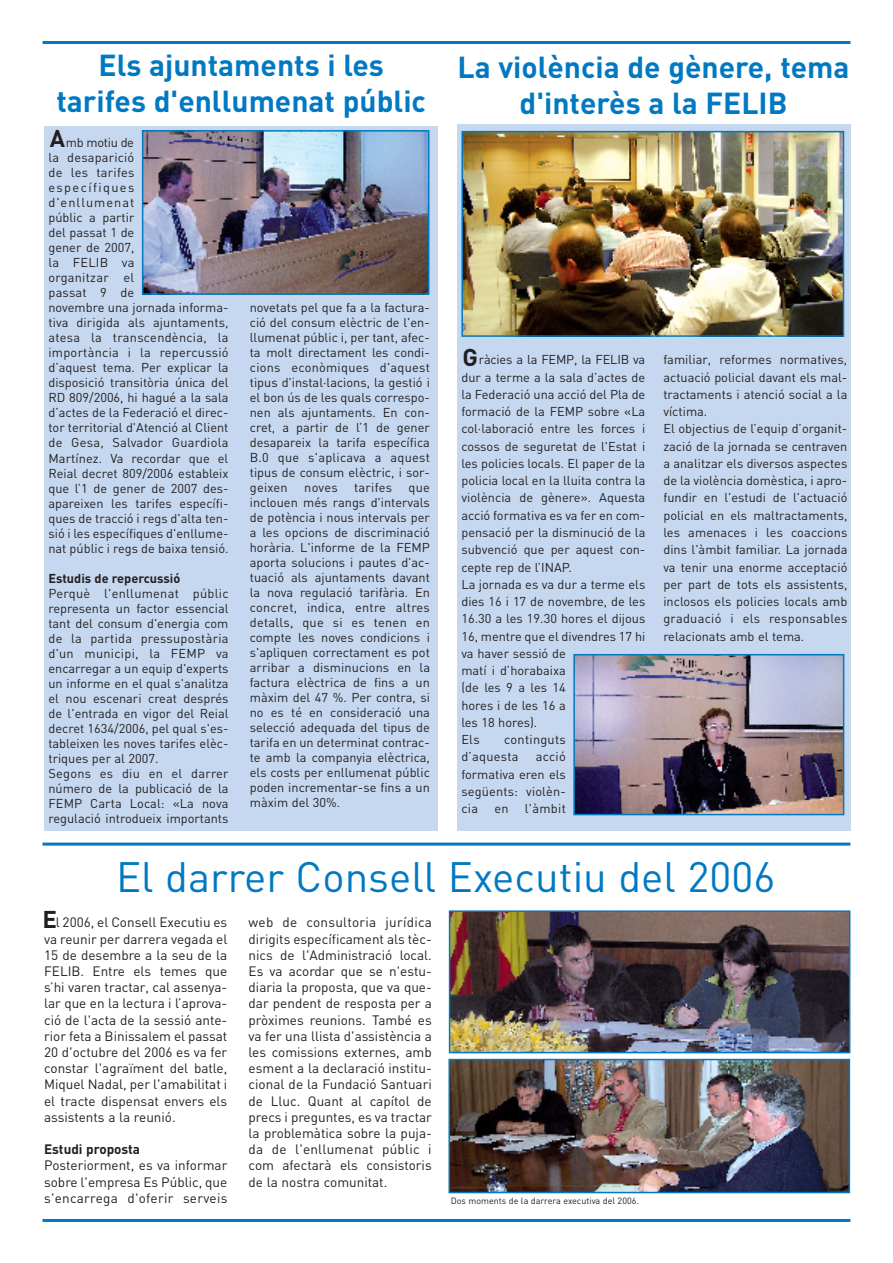
<style>
.page{position:relative;width:893px;height:1263px;background:#fff}
.page>*{position:absolute;margin:0;border:0;box-sizing:border-box;transform-origin:0 0}
.t1{font:42px "DIN";color:#0079c2}
.t2{font:700 30px/36px "DIN";color:#0079c2;text-align:center}
.t3{font:700 24px "DIN";color:#231f20}
.t4{font:13.5px/16.2px "DIN";color:#231f20;text-align:justify}
.t5{font:700 13.5px "DIN";color:#231f20}
.t6{font:12.75px/15px "DIN";color:#231f20}
.t7{font:12.75px/17.2px "DIN";letter-spacing:.02em;color:#231f20}
.t8{font:700 12.75px "DIN";color:#231f20}
.t9{font:9px "DIN";color:#231f20}
</style>
<div class="page">
<div style="left:44px;top:126px;width:394px;height:704px;background:#c6d8ef"></div>
<div style="left:457px;top:124px;width:393px;height:706px;background:#c6d8ef"></div>
<hr style="left:43px;top:41px;width:807px;height:3px;background:#0079c2">
<img style="left:576px;top:657px;width:265px;height:155px">
<div style="left:573px;top:654px;width:271px;height:161px;border:2px solid #0079c2"></div>
<img style="left:452px;top:913px;width:395px;height:137px">
<div style="left:449px;top:910px;width:401px;height:143px;border:2px solid #0079c2"></div>
<img style="left:145px;top:133px;width:281px;height:159px">
<div style="left:142px;top:130px;width:287px;height:165px;border:2px solid #0079c2"></div>
<img style="left:464px;top:134px;width:377px;height:200px">
<div style="left:461px;top:131px;width:383px;height:206px;border:2px solid #0079c2"></div>
<img style="left:451px;top:1062px;width:396px;height:128px">
<div style="left:448px;top:1059px;width:402px;height:134px;border:2px solid #0079c2"></div>
<hr style="left:43px;top:842px;width:807px;height:3px;background:#0079c2">
<hr style="left:43px;top:1219px;width:807px;height:3px;background:#0079c2">
<h2 class="t2" style="left:56px;top:51px;width:371px">Els ajuntaments i les tarifes d'enllumenat públic</h2>
<h2 class="t2" style="left:457px;top:52px;width:393px">La violència de gènere, tema d'interès a la FELIB</h2>
<h3 class="t3" style="left:50px;top:130px;width:17px">A</h3>
<p class="t6" style="left:48px;top:137px;width:182px;text-indent:17px">mb motiu de<br>la desaparició<br>de les tarifes<br>específiques<br>d'enllumenat<br>públic a partir<br>del passat 1 de<br>gener de 2007,<br>la FELIB va<br>organitzar el<br>passat 9 de<br>novembre una jornada informa&shy;tiva dirigida als ajuntaments, atesa la transcendència, la importància i la repercussió d’aquest tema. Per explicar la disposició transitòria única del<br>RD 809/2006, hi hagué a la sala d’actes de la Federació el direc&shy;tor territorial d'Atenció al Client de Gesa, Salvador Guardiola<br>Martínez. Va recordar que el<br>Reial decret 809/2006 estableix que l’1 de gener de 2007 des&shy;apareixen les tarifes específi&shy;ques de tracció i regs d'alta ten&shy;sió i les específiques d'enllume&shy;nat públic i regs de baixa tensió.</p>
<p class="t8" style="left:48px;top:573px;width:133px">Estudis de repercussió</p>
<p class="t6" style="left:48px;top:587px;width:182px">Perquè l'enllumenat públic representa un factor essencial tant del consum d'energia com de la partida pressupostària d'un municipi, la FEMP va encarregar a un equip d'experts un informe en el qual s'analitza el nou escenari creat després de l'entrada en vigor del Reial decret 1634/2006, pel qual s'es&shy;tableixen les noves tarifes elèc&shy;triques per al 2007.<br>Segons es diu en el darrer número de la publicació de la<br>FEMP Carta Local: «La nova regulació introdueix importants</p>
<p class="t6" style="left:250px;top:301px;width:182px;text-align:justify">novetats pel que fa a la factura&shy;ció del consum elèctric de l'en&shy;llumenat públic i, per tant, afec&shy;ta molt directament les condi&shy;cions econòmiques d'aquest tipus d'instal·lacions, la gestió i el bon ús de les quals correspo&shy;nen als ajuntaments. En con&shy;cret, a partir de l’1 de gener desapareix la tarifa específica B.0 que s'aplicava a aquest tipus de consum elèctric, i sor&shy;geixen</p>
<h3 class="t3" style="left:463px;top:348px;width:17px">G</h3>
<p class="t6" style="left:461px;top:353px;width:186px;line-height:17.2px;text-indent:17px">ràcies a la FEMP, la FELIB va dur a terme a la sala d’actes de la Federació una acció del Pla de formació de la FEMP sobre «La col·laboració entre les forces i cossos de seguretat de l'Estat i les policies locals. El paper de la policia local en la lluita contra la violència de gènere». Aquesta acció formativa es va fer en com&shy;pensació per la disminució de la subvenció que per aquest con&shy;cepte rep de l’INAP.<br>La jornada es va dur a terme els dies 16 i 17 de novembre, de les<br>16.30 a les 19.30 hores el dijous<br>16, mentre que el divendres 17 hi va haver sessió de<br>matí i d’horabaixa<br>(de les 9 a les 14<br>hores i de les 16 a<br>les 18 hores).<br>Els</p>
<p class="t6" style="left:663px;top:353px;width:186px;line-height:17.2px">familiar, reformes normatives, actuació policial davant els mal&shy;tractaments i atenció social a la víctima.<br>El objectius de l’equip d’organit&shy;zació de la jornada se centraven a analitzar els diversos aspectes de la violència domèstica, i apro&shy;fundir en l'estudi de l'actuació policial en els maltractaments, les amenaces i les coaccions dins l'àmbit familiar. La jornada va tenir una enorme acceptació per part de tots els assistents, inclosos els policies locals amb graduació i els responsables relacionats amb el tema.</p>
<p class="t6" style="left:304px;top:481px;width:35px">noves</p>
<p class="t7" style="left:354px;top:480px;width:39px">tarifes</p>
<p class="t6" style="left:250px;top:481px;width:182px;text-align:justify;text-indent:159px">que inclouen més rangs d'intervals de potència i nous intervals per a les opcions de discriminació horària. L'informe de la FEMP aporta solucions i pautes d'ac&shy;tuació als ajuntaments davant la nova regulació tarifària. En concret, indica, entre altres detalls, que si es tenen en compte les noves condicions i s'apliquen correctament es pot arribar a disminucions en la factura elèctrica de fins a un màxim del 47 %. Per contra, si no es té en consideració una selecció adequada del tipus de tarifa en un determinat contrac&shy;te amb la companyia elèctrica, els costs per enllumenat públic poden incrementar-se fins a un màxim del 30%.</p>
<p class="t7" style="left:461px;top:732px;width:106px;text-indent:43px">continguts d’aquesta</p>
<p class="t6" style="left:461px;top:749px;width:106px;line-height:17.2px;text-align:justify;text-indent:74px">acció formativa eren els següents: violèn&shy;cia</p>
<p class="t6" style="left:494px;top:802px;width:16px">en</p>
<p class="t6" style="left:525px;top:802px;width:42px">l'àmbit</p>
<h1 class="t1" style="left:116px;top:862px;width:661px">El darrer Consell Executiu del 2006</h1>
<p class="t4" style="left:44px;top:916px;width:185px;text-indent:12px">l 2006, el Consell Executiu es va reunir per darrera vegada el 15 de desembre a la seu de la FELIB. Entre els temes que s’hi varen tractar, cal assenya&shy;lar que en la lectura i l’aprova&shy;ció de l'acta de la sessió ante&shy;rior feta a Binissalem el passat 20 d'octubre del 2006 es va fer constar l'agraïment del batle, Miquel Nadal, per l'amabilitat i el tracte dispensat envers els assistents a la reunió.</p>
<p class="t5" style="left:44px;top:1144px;width:98px">Estudi proposta</p>
<p class="t4" style="left:44px;top:1159px;width:185px">Posteriorment, es va informar sobre l'empresa Es Públic, que s'encarrega d'oferir serveis</p>
<h3 class="t3" style="left:43px;top:911px;width:16px">E</h3>
<p class="t4" style="left:249px;top:916px;width:185px">web de consultoria jurídica dirigits específicament als tèc&shy;nics de l'Administració local.<br>Es va acordar que se n'estu&shy;diaria la proposta, que va que&shy;dar pendent de resposta per a pròximes reunions. També es va fer una llista d'assistència a les comissions externes, amb esment a la declaració institu&shy;cional de la Fundació Santuari de Lluc. Quant al capítol de precs i preguntes, es va tractar la problemàtica sobre la puja&shy;da de l'enllumenat públic i com afectarà els consistoris de la nostra comunitat.</p>
<p class="t9" style="left:451px;top:1197px;width:190px">Dos moments de la darrera executiva del 2006.</p>
</div>
